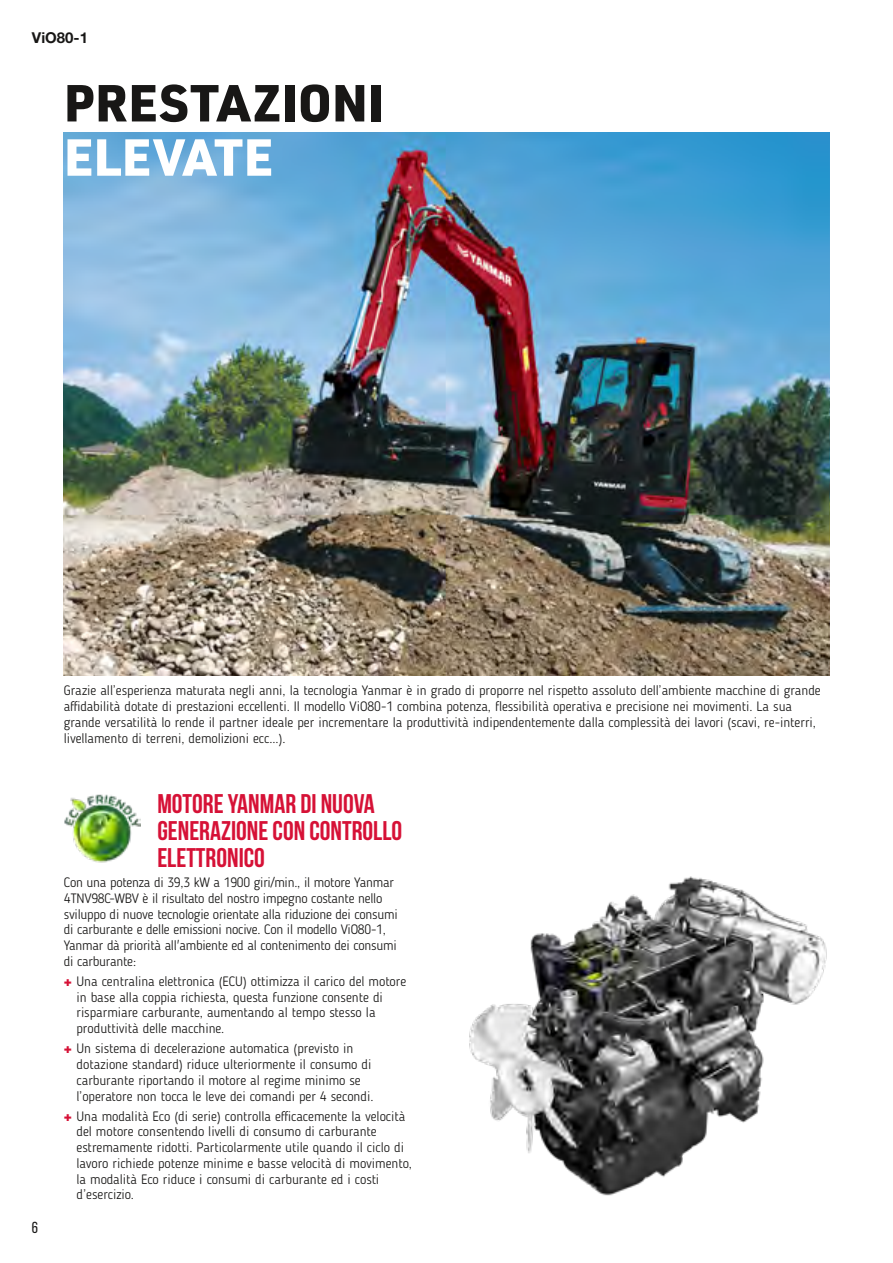
<style>
.page{position:relative;width:893px;height:1263px;background:#fff}
.page>*{position:absolute;margin:0;border:0;box-sizing:border-box;transform-origin:0 0}
.t1{font:900 51px "URWDIN";letter-spacing:.005em;color:#181716}
.t2{font:900 51px "URWDIN";color:#fff}
.t3{font:700 27px/27px "Bebas Neue";color:#d61136}
.t4{font:15.9px "Bebas Neue";color:#181716}
.t5{font:700 15px "Helvetica Neue LT Std";color:#181716}
.t6{font:300 13.5px/15.8px "Blogger Sans";color:#181716}
.s1{font-family:"Helvetica Neue LT Std";font-weight:900;color:#d61136}
</style>
<div class="page">
<img style="left:469px;top:876px;width:358px;height:320px">
<img style="left:64px;top:794px;width:76px;height:69px">
<img style="left:64px;top:133px;width:765px;height:542px">
<p class="t5" style="left:32px;top:28px;width:58px">ViO80-1</p>
<h1 class="t1" style="left:64px;top:68px;width:322px">PRESTAZIONI</h1>
<h1 class="t2" style="left:64px;top:122px;width:211px">ELEVATE</h1>
<p class="t6" style="left:64px;top:683px;width:758px">Grazie all’esperienza maturata negli anni, la tecnologia Yanmar è in grado di proporre nel rispetto assoluto dell’ambiente macchine di grande affidabilità dotate di prestazioni eccellenti. Il modello ViO80-1 combina potenza, flessibilità operativa e precisione nei movimenti. La sua grande versatilità lo rende il partner ideale per incrementare la produttività indipendentemente dalla complessità dei lavori (scavi, re-interri, livellamento di terreni, demolizioni ecc...).</p>
<p class="t4" style="left:32px;top:1219px;width:8px">6</p>
<h2 class="t3" style="left:157px;top:790px;width:246px">MOTORE YANMAR DI NUOVA<br>GENERAZIONE CON CONTROLLO<br>ELETTRONICO</h2>
<p class="t6" style="left:64px;top:874px;width:335px">Con una potenza di 39,3 kW a 1900 giri/min., il motore Yanmar 4TNV98C-WBV è il risultato del nostro impegno costante nello sviluppo di nuove tecnologie orientate alla riduzione dei consumi di carburante e delle emissioni nocive. Con il modello ViO80-1, Yanmar dà priorità all'ambiente ed al contenimento dei consumi di carburante:</p>
<p class="t6" style="left:77px;top:973px;width:331px;text-indent:-13px"><span class="s1">+</span> Una centralina elettronica (ECU) ottimizza il carico del motore in base alla coppia richiesta, questa funzione consente di risparmiare carburante, aumentando al tempo stesso la produttività delle macchine.</p>
<p class="t6" style="left:77px;top:1041px;width:298px;text-indent:-13px"><span class="s1">+</span> Un sistema di decelerazione automatica (previsto in dotazione standard) riduce ulteriormente il consumo di carburante riportando il motore al regime minimo se l’operatore non tocca le leve dei comandi per 4 secondi.</p>
<p class="t6" style="left:77px;top:1108px;width:337px;text-indent:-13px"><span class="s1">+</span> Una modalità Eco (di serie) controlla efficacemente la velocità del motore consentendo livelli di consumo di carburante estremamente ridotti. Particolarmente utile quando il ciclo di lavoro richiede potenze minime e basse velocità di movimento, la modalità Eco riduce i consumi di carburante ed i costi d’esercizio.</p>
</div>
